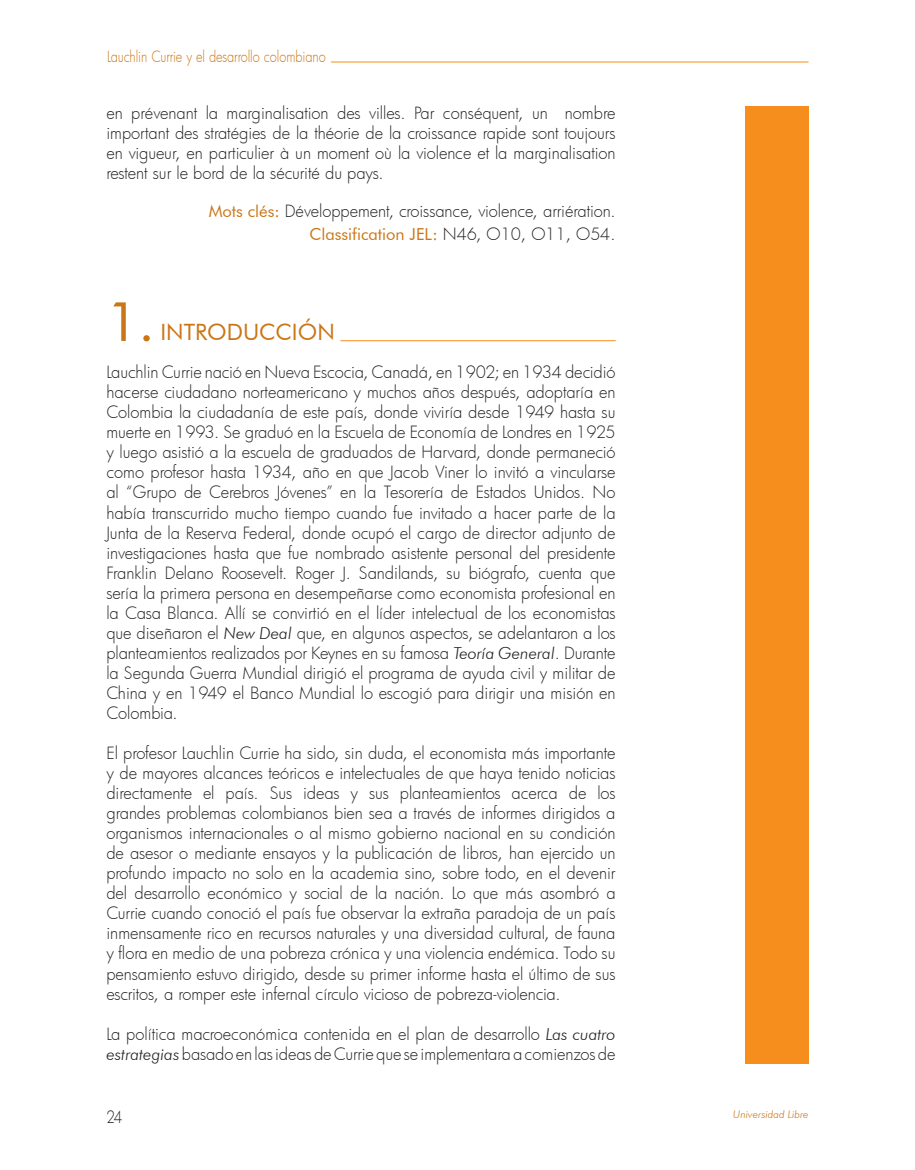
<style>
.page{position:relative;width:915px;height:1170px;background:#fff}
.page>*{position:absolute;margin:0;border:0;box-sizing:border-box;transform-origin:0 0}
.t1{font:54.45px "Futura BT";color:#cb7616}
.t2{font:22.5px "Futura BT";color:#cb7616}
.t3{font:300 16.5px/20.1px "Futura";letter-spacing:-.005em;color:#231f20;text-align:justify}
.t4{font:16.5px "Futura BT";color:#cb7616}
.t5{font:300 16.5px "Futura";letter-spacing:-.005em;color:#231f20;scale:.85 1}
.t6{font:300 15px "Futura";letter-spacing:-.005em;color:#cb7616;scale:.85 1}
.t7{font:italic 300 10.5px "Futura BT";color:#cb7616}
.s1{font-family:"Futura BT";font-weight:400;color:#cb7616}
.s2{font-family:"Futura";font-weight:300;color:#231f20}
.s3{font-family:"Futura BT";font-style:italic}
</style>
<div class="page">
<div style="left:744px;top:106px;width:64px;height:957px;background:#f68e1e"></div>
<hr style="left:331px;top:62px;width:477px;height:1px;background:#f68e1e">
<hr style="left:340px;top:340px;width:275px;height:1px;background:#f68e1e">
<p class="t6" style="left:107px;top:46px;width:258px">Lauchlin Currie y el desarrollo colombiano</p>
<p class="t3" style="left:106px;top:102px;width:510px">en prévenant la marginalisation des villes. Par conséquent, un nombre important des stratégies de la théorie de la croissance rapide sont toujours en vigueur, en particulier à un moment où la violence et la marginalisation restent sur le bord de la sécurité du pays.</p>
<p class="t3" style="left:209px;top:201px;width:408px"><span class="s1">Mots clés:</span> Développement, croissance, violence, arriération.</p>
<p class="t4" style="left:309px;top:224px;width:307px">Classification JEL: <span class="s2">N46, O10, O11, O54.</span></p>
<h1 class="t1" style="left:106px;top:288px;width:50px">1.</h1>
<h2 class="t2" style="left:160px;top:318px;width:176px">INTRODUCCIÓN</h2>
<p class="t3" style="left:106px;top:362px;width:510px">Lauchlin Currie nació en Nueva Escocia, Canadá, en 1902; en 1934 decidió hacerse ciudadano norteamericano y muchos años después, adoptaría en Colombia la ciudadanía de este país, donde viviría desde 1949 hasta su muerte en 1993. Se graduó en la Escuela de Economía de Londres en 1925 y luego asistió a la escuela de graduados de Harvard, donde permaneció como profesor hasta 1934, año en que Jacob Viner lo invitó a vincularse al “Grupo de Cerebros Jóvenes” en la Tesorería de Estados Unidos. No había transcurrido mucho tiempo cuando fue invitado a hacer parte de la Junta de la Reserva Federal, donde ocupó el cargo de director adjunto de investigaciones hasta que fue nombrado asistente personal del presidente Franklin Delano Roosevelt. Roger J. Sandilands, su biógrafo, cuenta que sería la primera persona en desempeñarse como economista profesional en la Casa Blanca. Allí se convirtió en el líder intelectual de los economistas que diseñaron el <span class="s3">New Deal</span> que, en algunos aspectos, se adelantaron a los planteamientos realizados por Keynes en su famosa <span class="s3">Teoría General</span>. Durante la Segunda Guerra Mundial dirigió el programa de ayuda civil y militar de China y en 1949 el Banco Mundial lo escogió para dirigir una misión en Colombia.</p>
<p class="t3" style="left:106px;top:742px;width:510px">El profesor Lauchlin Currie ha sido, sin duda, el economista más importante y de mayores alcances teóricos e intelectuales de que haya tenido noticias directamente el país. Sus ideas y sus planteamientos acerca de los grandes problemas colombianos bien sea a través de informes dirigidos a organismos internacionales o al mismo gobierno nacional en su condición de asesor o mediante ensayos y la publicación de libros, han ejercido un profundo impacto no solo en la academia sino, sobre todo, en el devenir del desarrollo económico y social de la nación. Lo que más asombró a Currie cuando conoció el país fue observar la extraña paradoja de un país inmensamente rico en recursos naturales y una diversidad cultural, de fauna y flora en medio de una pobreza crónica y una violencia endémica. Todo su pensamiento estuvo dirigido, desde su primer informe hasta el último de sus escritos, a romper este infernal círculo vicioso de pobreza-violencia.</p>
<p class="t3" style="left:106px;top:1023px;width:510px">La política macroeconómica contenida en el plan de desarrollo <span class="s3">Las cuatro estrategias</span> basado en las ideas de Currie que se implementara a comienzos de</p>
<p class="t5" style="left:106px;top:1105px;width:21px">24</p>
<p class="t7" style="left:733px;top:1108px;width:77px">Universidad Libre</p>
</div>
